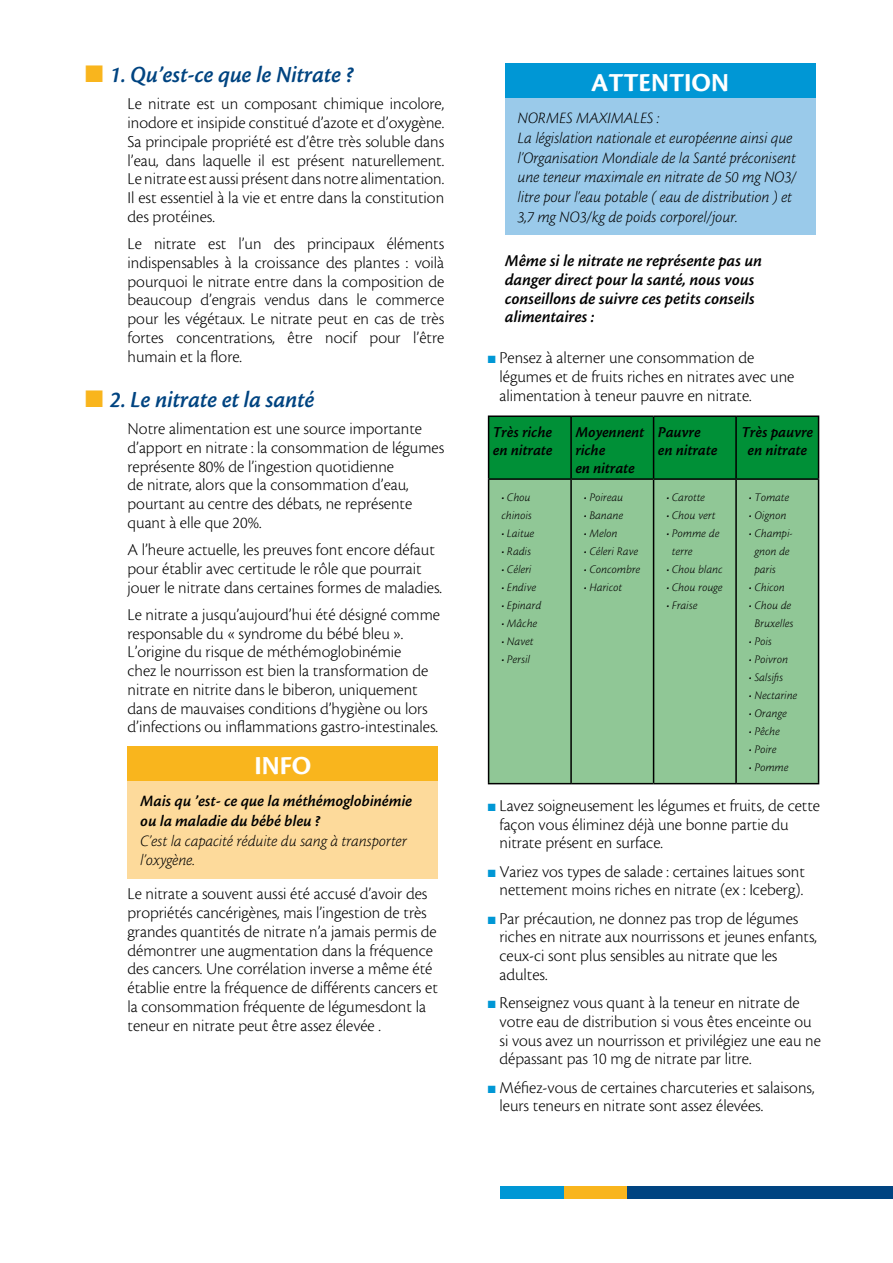
<style>
.page{position:relative;width:893px;height:1263px;background:#fff}
.page>*{position:absolute;margin:0;border:0;box-sizing:border-box;transform-origin:0 0}
.t1{font:27px "Cronos MM 700 18";color:#fff}
.t2{font:24px "Cronos MM It 574 16";color:#004481}
.t3{font:17.25px/18.8px "Cronos MM 250 11";color:#000}
.t4{font:17.25px/18.8px "Cronos MM It 574 11";color:#000}
.t5{font:16.5px/19.8px "Cronos MM It 250 11";color:#000}
.t6{font:16.5px/19.8px "Cronos MM It 574 11";color:#000}
.t7{font:15.75px/18px "Cronos MM It 574 10";color:#000}
.t8{font:12px/18px "Cronos MM It 250 8";color:#000}
.s1{color:#f9b51d}
.s2{color:#0097d5}
</style>
<div class="page">
<div style="left:128px;top:747px;width:310px;height:34px;background:#f9b51d"></div>
<div style="left:128px;top:781px;width:310px;height:97px;background:#fdda9b"></div>
<div style="left:505px;top:64px;width:310px;height:34px;background:#0097d5"></div>
<div style="left:505px;top:98px;width:310px;height:137px;background:#9acaea"></div>
<div style="left:489px;top:417px;width:329px;height:61px;background:#009037"></div>
<div style="left:489px;top:480px;width:329px;height:303px;background:#90c796"></div>
<hr style="left:488px;top:415px;width:83px;height:2px;background:#000">
<hr style="left:488px;top:417px;width:1px;height:61px;background:#000">
<hr style="left:571px;top:415px;width:83px;height:2px;background:#000">
<hr style="left:570px;top:417px;width:2px;height:61px;background:#000">
<hr style="left:654px;top:415px;width:82px;height:2px;background:#000">
<hr style="left:653px;top:417px;width:1px;height:61px;background:#000">
<hr style="left:736px;top:415px;width:83px;height:2px;background:#000">
<hr style="left:735px;top:417px;width:2px;height:61px;background:#000">
<hr style="left:818px;top:417px;width:1px;height:61px;background:#000">
<hr style="left:488px;top:478px;width:83px;height:2px;background:#000">
<hr style="left:488px;top:480px;width:1px;height:303px;background:#000">
<hr style="left:571px;top:478px;width:83px;height:2px;background:#000">
<hr style="left:570px;top:480px;width:2px;height:303px;background:#000">
<hr style="left:654px;top:478px;width:82px;height:2px;background:#000">
<hr style="left:653px;top:480px;width:1px;height:303px;background:#000">
<hr style="left:736px;top:478px;width:83px;height:2px;background:#000">
<hr style="left:735px;top:480px;width:2px;height:303px;background:#000">
<hr style="left:818px;top:480px;width:1px;height:303px;background:#000">
<hr style="left:488px;top:783px;width:83px;height:1px;background:#000">
<hr style="left:571px;top:783px;width:83px;height:1px;background:#000">
<hr style="left:654px;top:783px;width:82px;height:1px;background:#000">
<hr style="left:736px;top:783px;width:83px;height:1px;background:#000">
<div style="left:500px;top:1186px;width:64px;height:13px;background:#0097d5"></div>
<div style="left:564px;top:1186px;width:64px;height:13px;background:#f9b51d"></div>
<div style="left:628px;top:1186px;width:265px;height:13px;background:#004481"></div>
<h2 class="t2" style="left:85px;top:62px;width:270px"><span class="s1">■</span> 1. Qu’est-ce que le Nitrate ?</h2>
<p class="t3" style="left:128px;top:95px;width:318px;text-align:justify">Le nitrate est un composant chimique incolore, inodore et insipide constitué d’azote et d’oxygène.<br>Sa principale propriété est d’être très soluble dans l’eau, dans laquelle il est présent naturellement.<br>Le nitrate est aussi présent dans notre alimentation.<br>Il est essentiel à la vie et entre dans la constitution des protéines.</p>
<p class="t3" style="left:128px;top:235px;width:318px;text-align:justify">Le nitrate est l’un des principaux éléments indispensables à la croissance des plantes : voilà pourquoi le nitrate entre dans la composition de beaucoup d’engrais vendus dans le commerce pour les végétaux. Le nitrate peut en cas de très fortes concentrations, être nocif pour l’être humain et la flore.</p>
<h2 class="t2" style="left:85px;top:386px;width:231px"><span class="s1">■</span> 2. Le nitrate et la santé</h2>
<p class="t3" style="left:128px;top:420px;width:318px">Notre alimentation est une source importante d’apport en nitrate : la consommation de légumes représente 80% de l’ingestion quotidienne<br>de nitrate, alors que la consommation d’eau, pourtant au centre des débats, ne représente quant à elle que 20%.</p>
<p class="t3" style="left:128px;top:541px;width:316px">A l’heure actuelle, les preuves font encore défaut pour établir avec certitude le rôle que pourrait jouer le nitrate dans certaines formes de maladies.</p>
<p class="t3" style="left:128px;top:605px;width:314px">Le nitrate a jusqu’aujourd’hui été désigné comme responsable du « syndrome du bébé bleu ».<br>L’origine du risque de méthémoglobinémie<br>chez le nourrisson est bien la transformation de nitrate en nitrite dans le biberon, uniquement dans de mauvaises conditions d’hygiène ou lors d’infections ou inflammations gastro-intestinales.</p>
<h1 class="t1" style="left:254px;top:751px;width:58px">INFO</h1>
<p class="t6" style="left:140px;top:791px;width:273px">Mais qu ’est- ce que la méthémoglobinémie ou la maladie du bébé bleu ?</p>
<p class="t5" style="left:140px;top:831px;width:268px">C’est la capacité réduite du sang à transporter l’oxygène.</p>
<p class="t3" style="left:128px;top:885px;width:312px">Le nitrate a souvent aussi été accusé d’avoir des propriétés cancérigènes, mais l’ingestion de très grandes quantités de nitrate n’a jamais permis de démontrer une augmentation dans la fréquence des cancers. Une corrélation inverse a même été établie entre la fréquence de différents cancers et la consommation fréquente de légumesdont la teneur en nitrate peut être assez élevée .</p>
<h1 class="t1" style="left:591px;top:68px;width:139px">ATTENTION</h1>
<p class="t5" style="left:518px;top:108px;width:280px">NORMES MAXIMALES :<br>La législation nationale et européenne ainsi que l’Organisation Mondiale de la Santé préconisent une teneur maximale en nitrate de 50 mg NO3/ litre pour l’eau potable ( eau de distribution ) et 3,7 mg NO3/kg de poids corporel/jour.</p>
<p class="t4" style="left:505px;top:252px;width:258px">Même si le nitrate ne représente pas un danger direct pour la santé, nous vous conseillons de suivre ces petits conseils alimentaires :</p>
<p class="t3" style="left:499px;top:349px;width:296px;text-indent:-12px"><span class="s2">■</span> Pensez à alterner une consommation de légumes et de fruits riches en nitrates avec une alimentation à teneur pauvre en nitrate.</p>
<p class="t7" style="left:493px;top:423px;width:61px">Très riche en nitrate</p>
<p class="t7" style="left:575px;top:423px;width:70px">Moyennent riche<br>en nitrate</p>
<p class="t7" style="left:658px;top:423px;width:61px">Pauvre en nitrate</p>
<p class="t7" style="left:741px;top:423px;width:73px;text-align:center">Très pauvre en nitrate</p>
<p class="t8" style="left:501px;top:488px;width:32px">• Chou chinois</p>
<p class="t8" style="left:501px;top:524px;width:34px">• Laitue</p>
<p class="t8" style="left:501px;top:542px;width:31px">• Radis</p>
<p class="t8" style="left:501px;top:560px;width:32px">• Céleri</p>
<p class="t8" style="left:501px;top:578px;width:36px">• Endive</p>
<p class="t8" style="left:501px;top:596px;width:41px">• Epinard</p>
<p class="t8" style="left:501px;top:614px;width:37px">• Mâche</p>
<p class="t8" style="left:501px;top:632px;width:34px">• Navet</p>
<p class="t8" style="left:501px;top:650px;width:30px">• Persil</p>
<p class="t8" style="left:584px;top:488px;width:41px">• Poireau</p>
<p class="t8" style="left:584px;top:506px;width:41px">• Banane</p>
<p class="t8" style="left:584px;top:524px;width:35px">• Melon</p>
<p class="t8" style="left:584px;top:542px;width:56px">• Céleri Rave</p>
<p class="t8" style="left:584px;top:560px;width:58px">• Concombre</p>
<p class="t8" style="left:584px;top:578px;width:40px">• Haricot</p>
<p class="t8" style="left:666px;top:488px;width:40px">• Carotte</p>
<p class="t8" style="left:666px;top:506px;width:51px">• Chou vert</p>
<p class="t8" style="left:672px;top:524px;width:49px;text-indent:-6px">• Pomme de terre</p>
<p class="t8" style="left:666px;top:560px;width:58px">• Chou blanc</p>
<p class="t8" style="left:666px;top:578px;width:58px">• Chou rouge</p>
<p class="t8" style="left:666px;top:596px;width:33px">• Fraise</p>
<p class="t8" style="left:749px;top:488px;width:42px">• Tomate</p>
<p class="t8" style="left:749px;top:506px;width:39px">• Oignon</p>
<p class="t8" style="left:754px;top:524px;width:40px;text-indent:-6px">• Champi&shy;gnon de paris</p>
<p class="t8" style="left:749px;top:578px;width:38px">• Chicon</p>
<p class="t8" style="left:749px;top:596px;width:46px;text-align:center">• Chou de<br>Bruxelles</p>
<p class="t8" style="left:749px;top:632px;width:25px">• Pois</p>
<p class="t8" style="left:749px;top:650px;width:41px">• Poivron</p>
<p class="t8" style="left:749px;top:668px;width:36px">• Salsifis</p>
<p class="t8" style="left:749px;top:686px;width:50px">• Nectarine</p>
<p class="t8" style="left:749px;top:704px;width:39px">• Orange</p>
<p class="t8" style="left:749px;top:722px;width:32px">• Pêche</p>
<p class="t8" style="left:749px;top:740px;width:29px">• Poire</p>
<p class="t8" style="left:749px;top:758px;width:41px">• Pomme</p>
<p class="t3" style="left:499px;top:796px;width:322px;text-indent:-12px"><span class="s2">■</span> Lavez soigneusement les légumes et fruits, de cette façon vous éliminez déjà une bonne partie du nitrate présent en surface.</p>
<p class="t3" style="left:488px;top:862px;width:319px;text-align:center"><span class="s2">■</span> Variez vos types de salade : certaines laitues sont nettement moins riches en nitrate (ex : Iceberg).</p>
<p class="t3" style="left:499px;top:909px;width:319px;text-indent:-12px"><span class="s2">■</span> Par précaution, ne donnez pas trop de légumes riches en nitrate aux nourrissons et jeunes enfants, ceux-ci sont plus sensibles au nitrate que les adultes.</p>
<p class="t3" style="left:499px;top:994px;width:323px;text-indent:-12px"><span class="s2">■</span> Renseignez vous quant à la teneur en nitrate de votre eau de distribution si vous êtes enceinte ou si vous avez un nourrisson et privilégiez une eau ne dépassant pas 10 mg de nitrate par litre.</p>
<p class="t3" style="left:499px;top:1078px;width:316px;text-indent:-12px"><span class="s2">■</span> Méfiez-vous de certaines charcuteries et salaisons, leurs teneurs en nitrate sont assez élevées.</p>
</div>
